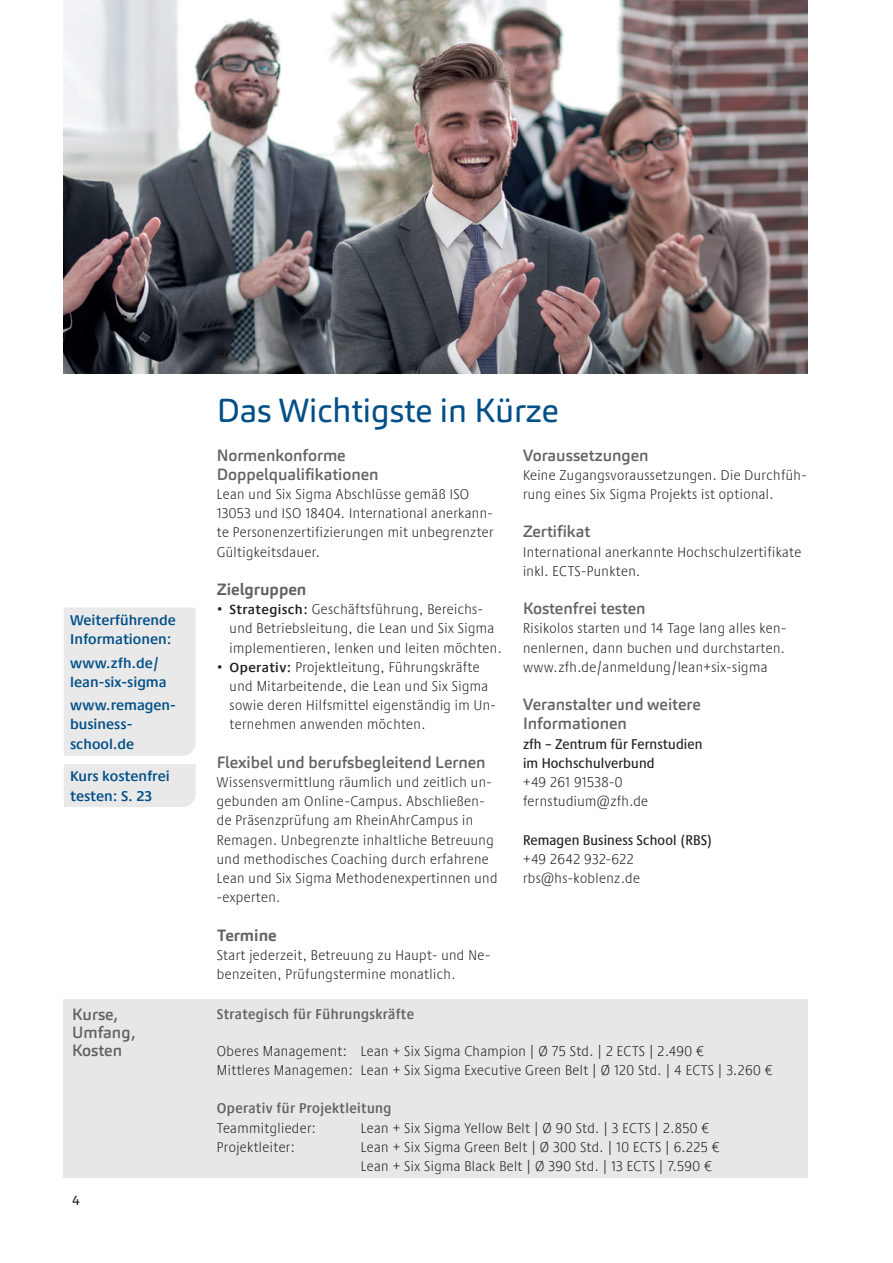
<style>
.page{position:relative;width:893px;height:1263px;background:#fff}
.page>*{position:absolute;margin:0;border:0;box-sizing:border-box;transform-origin:0 0}
.t1{font:33px "Carnas";color:#014f87}
.t2{font:500 16.2px/19.2px "Carnas";color:#636366}
.t3{font:700 16.2px "Carnas";color:#636366}
.t4{font:300 condensed 14.55px/19.2px "Praxis Next";letter-spacing:.03em;color:#231f20}
.t5{font:600 14.55px/19.2px "Praxis Next";color:#014f87}
.t6{font:500 condensed 14.55px/19.2px "Praxis Next";letter-spacing:.01em;color:#231f20}
.t7{font:600 condensed 14.55px "Praxis Next";letter-spacing:.03em;color:#636366}
.t8{font:13.5px "Carnas";color:#231f20}
.s1{font-weight:600;font-stretch:normal;font-size:13.5px}
</style>
<div class="page">
<div style="left:64px;top:999px;width:744px;height:179px;background:#e6e7e9"></div>
<img style="left:64px;top:0;width:744px;height:373px">
<div style="left:64px;top:608px;width:132px;height:148px;background:#e9e9e9"></div>
<div style="left:64px;top:764px;width:132px;height:43px;background:#e9e9e9"></div>
<p class="t5" style="left:70px;top:610px;width:107px">Weiterführende<br>Informationen:</p>
<p class="t5" style="left:70px;top:652px;width:98px">www.zfh.de/ lean-six-sigma</p>
<p class="t5" style="left:70px;top:695px;width:107px">www.remagen&shy;business&shy;school.de</p>
<p class="t5" style="left:70px;top:766px;width:101px">Kurs kostenfrei testen: S. 23</p>
<p class="t2" style="left:72px;top:1006px;width:65px;line-height:18px">Kurse,<br>Umfang,<br>Kosten</p>
<p class="t8" style="left:72px;top:1192px;width:9px">4</p>
<h1 class="t1" style="left:217px;top:390px;width:344px">Das Wichtigste in Kürze</h1>
<p class="t2" style="left:523px;top:445px;width:127px">Voraussetzungen</p>
<p class="t4" style="left:523px;top:465px;width:285px">Keine Zugangsvoraussetzungen. Die Durchfüh&shy;rung eines Six Sigma Projekts ist optional.</p>
<p class="t2" style="left:523px;top:522px;width:69px">Zertifikat</p>
<p class="t4" style="left:523px;top:542px;width:280px">International anerkannte Hochschulzertifikate inkl. ECTS-Punkten.</p>
<p class="t2" style="left:523px;top:599px;width:124px">Kostenfrei testen</p>
<p class="t4" style="left:523px;top:618px;width:265px;text-align:justify">Risikolos starten und 14 Tage lang alles ken&shy;nenlernen, dann buchen und durchstarten. www.zfh.de/anmeldung/lean+six-sigma</p>
<p class="t2" style="left:523px;top:695px;width:179px">Veranstalter und weitere<br>Informationen</p>
<p class="t6" style="left:523px;top:734px;width:181px">zfh – Zentrum für Fernstudien im Hochschulverbund</p>
<p class="t4" style="left:523px;top:772px;width:127px">+49 261 91538-0 fernstudium@zfh.de</p>
<p class="t6" style="left:523px;top:830px;width:191px">Remagen Business School (RBS)</p>
<p class="t4" style="left:523px;top:849px;width:118px">+49 2642 932-622 rbs@hs-koblenz.de</p>
<p class="t2" style="left:217px;top:445px;width:163px">Normenkonforme<br>Doppelqualifikationen</p>
<p class="t4" style="left:217px;top:484px;width:278px">Lean und Six Sigma Abschlüsse gemäß ISO 13053 und ISO 18404. International anerkann&shy;te Personenzertifizierungen mit unbegrenzter Gültigkeitsdauer.</p>
<p class="t3" style="left:217px;top:579px;width:91px">Zielgruppen</p>
<p class="t4" style="left:230px;top:599px;width:274px;text-indent:-13px">• <span class="s1">Strategisch:</span> Geschäftsführung, Bereichs&shy;und Betriebsleitung, die Lean und Six Sigma implementieren, lenken und leiten möchten.</p>
<p class="t4" style="left:230px;top:657px;width:268px;text-indent:-13px">• <span class="s1">Operativ:</span> Projektleitung, Führungskräfte und Mitarbeitende, die Lean und Six Sigma sowie deren Hilfsmittel eigenständig im Un&shy;ternehmen anwenden möchten.</p>
<p class="t2" style="left:217px;top:752px;width:270px">Flexibel und berufsbegleitend Lernen</p>
<p class="t4" style="left:217px;top:772px;width:282px">Wissensvermittlung räumlich und zeitlich un&shy;gebunden am Online-Campus. Abschließen&shy;de Präsenzprüfung am RheinAhrCampus in Remagen. Unbegrenzte inhaltliche Betreuung und methodisches Coaching durch erfahrene Lean und Six Sigma Methodenexpertinnen und -experten.</p>
<p class="t3" style="left:217px;top:924px;width:61px">Termine</p>
<p class="t4" style="left:217px;top:945px;width:275px">Start jederzeit, Betreuung zu Haupt- und Ne&shy;benzeiten, Prüfungstermine monatlich.</p>
<p class="t7" style="left:217px;top:1003px;width:199px">Strategisch für Führungskräfte</p>
<p class="t4" style="left:217px;top:1041px;width:557px">Oberes Management: Lean + Six Sigma Champion | Ø 75 Std. | 2 ECTS | 2.490 €<br>Mittleres Managemen: Lean + Six Sigma Executive Green Belt | Ø 120 Std. | 4 ECTS | 3.260 €</p>
<p class="t7" style="left:217px;top:1097px;width:176px">Operativ für Projektleitung</p>
<p class="t4" style="left:217px;top:1118px;width:101px">Teammitglieder:</p>
<p class="t4" style="left:361px;top:1118px;width:350px">Lean + Six Sigma Yellow Belt | Ø 90 Std. | 3 ECTS | 2.850 €</p>
<p class="t4" style="left:217px;top:1137px;width:79px">Projektleiter:</p>
<p class="t4" style="left:361px;top:1137px;width:360px">Lean + Six Sigma Green Belt | Ø 300 Std. | 10 ECTS | 6.225 €<br>Lean + Six Sigma Black Belt | Ø 390 Std. | 13 ECTS | 7.590 €</p>
</div>
